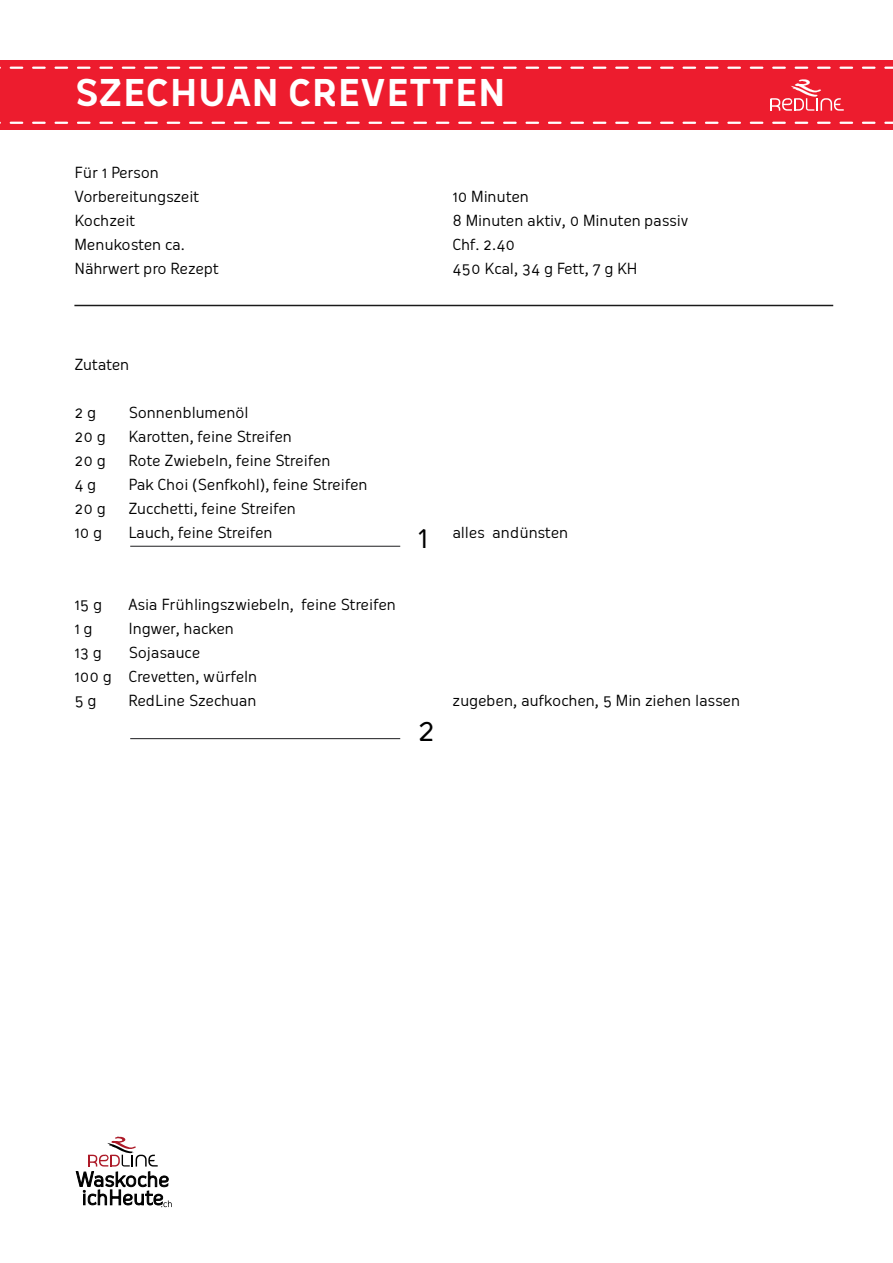
<style>
.page{position:relative;width:893px;height:1263px;background:#fff}
.page>*{position:absolute;margin:0;border:0;box-sizing:border-box;transform-origin:0 0}
.t1{font:700 36px "Oceania";letter-spacing:.025em;color:#fff}
.t2{font:30px "Oceania";color:#000101}
.t3{font:15px/24px "Oceania";letter-spacing:-.01em;color:#000}
</style>
<div class="page">
<hr style="left:74px;top:305px;width:759px;height:1px;background:#000101">
<hr style="left:130px;top:546px;width:270px;height:1px;background:#000004">
<div style="left:0;top:60px;width:893px;height:70px;background:#ed1c2e"></div>
<svg style="left:0;top:67px;width:893px;height:2px"></svg>
<svg style="left:0;top:122px;width:893px;height:2px"></svg>
<svg style="left:770px;top:79px;width:74px;height:32px"></svg>
<svg style="left:76px;top:1136px;width:96px;height:71px"></svg>
<hr style="left:130px;top:738px;width:270px;height:1px;background:#000004">
<h1 class="t1" style="left:75px;top:71px;width:431px">SZECHUAN CREVETTEN</h1>
<p class="t3" style="left:74px;top:160px;width:126px">Für 1 Person<br>Vorbereitungszeit</p>
<p class="t3" style="left:452px;top:184px;width:78px">10 Minuten</p>
<p class="t3" style="left:74px;top:208px;width:62px">Kochzeit</p>
<p class="t3" style="left:452px;top:208px;width:237px">8 Minuten aktiv, 0 Minuten passiv</p>
<p class="t3" style="left:74px;top:232px;width:112px">Menukosten ca.</p>
<p class="t3" style="left:452px;top:232px;width:64px">Chf. 2.40</p>
<p class="t3" style="left:74px;top:256px;width:146px">Nährwert pro Rezept</p>
<p class="t3" style="left:452px;top:256px;width:186px">450 Kcal, 34 g Fett, 7 g KH</p>
<p class="t3" style="left:74px;top:352px;width:56px">Zutaten</p>
<p class="t3" style="left:74px;top:400px;width:23px">2 g</p>
<p class="t3" style="left:128px;top:400px;width:122px">Sonnenblumenöl</p>
<p class="t3" style="left:74px;top:424px;width:33px">20 g</p>
<p class="t3" style="left:128px;top:424px;width:165px">Karotten, feine Streifen</p>
<p class="t3" style="left:74px;top:448px;width:33px">20 g</p>
<p class="t3" style="left:128px;top:448px;width:204px">Rote Zwiebeln, feine Streifen</p>
<p class="t3" style="left:74px;top:472px;width:23px">4 g</p>
<p class="t3" style="left:128px;top:472px;width:241px">Pak Choi (Senfkohl), feine Streifen</p>
<p class="t3" style="left:74px;top:496px;width:33px">20 g</p>
<p class="t3" style="left:128px;top:496px;width:169px">Zucchetti, feine Streifen</p>
<p class="t3" style="left:74px;top:520px;width:29px">10 g</p>
<p class="t3" style="left:128px;top:520px;width:146px">Lauch, feine Streifen</p>
<p class="t3" style="left:452px;top:520px;width:117px">alles andünsten</p>
<h2 class="t2" style="left:417px;top:520px;width:12px">1</h2>
<p class="t3" style="left:74px;top:592px;width:29px">15 g</p>
<p class="t3" style="left:128px;top:592px;width:269px">Asia Frühlingszwiebeln, feine Streifen</p>
<p class="t3" style="left:74px;top:616px;width:19px">1 g</p>
<p class="t3" style="left:128px;top:616px;width:107px">Ingwer, hacken</p>
<p class="t3" style="left:74px;top:640px;width:29px">13 g</p>
<p class="t3" style="left:74px;top:640px;width:184px;text-indent:54px">Sojasauce<br>100 g Crevetten, würfeln<br>5 g</p>
<p class="t3" style="left:128px;top:688px;width:130px">RedLine Szechuan</p>
<p class="t3" style="left:452px;top:688px;width:289px">zugeben, aufkochen, 5 Min ziehen lassen</p>
<h2 class="t2" style="left:417px;top:712px;width:19px">2</h2>
</div>
